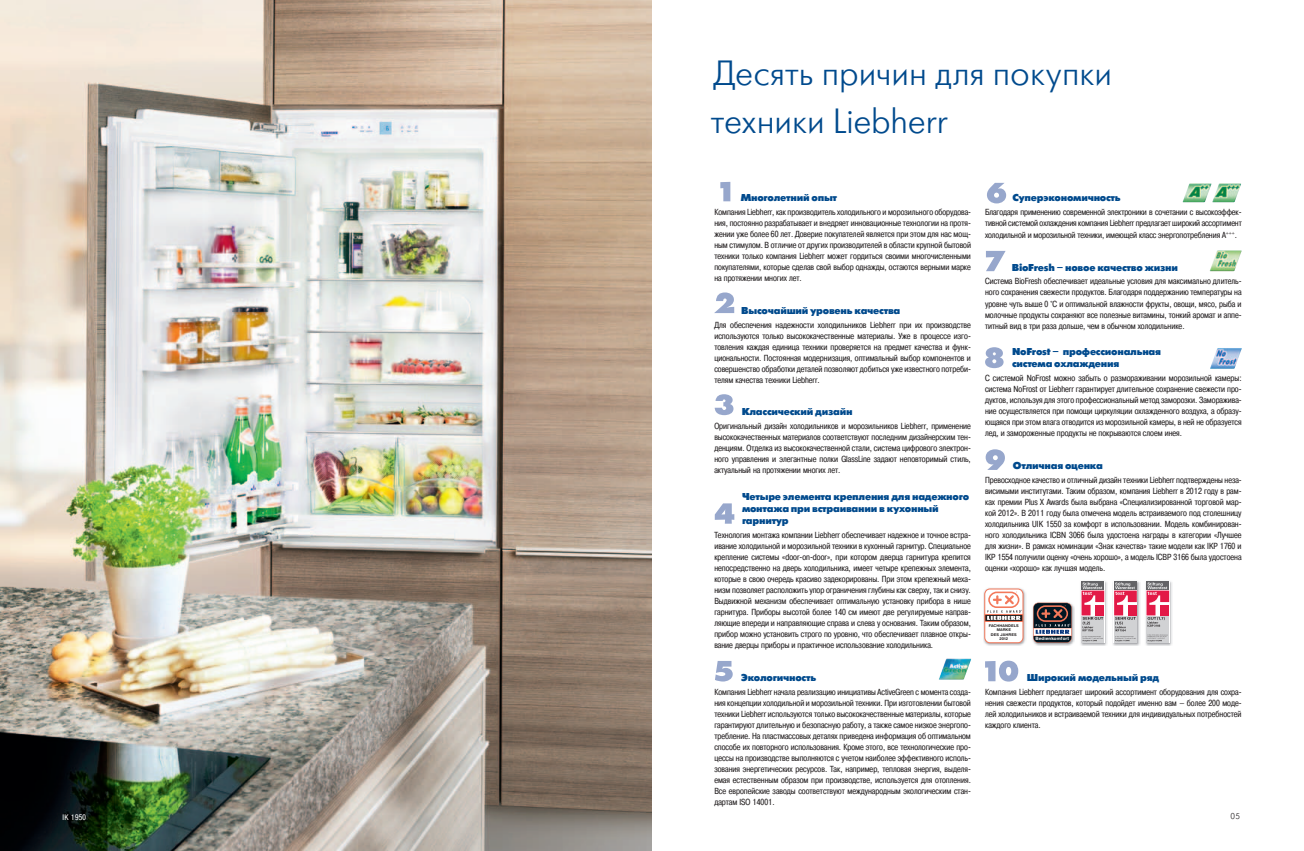
<style>
.page{position:relative;width:1304px;height:851px;background:#fff}
.page>*{position:absolute;margin:0;border:0;box-sizing:border-box;transform-origin:0 0}
.t1{font:300 35px/48px "Futuris C";letter-spacing:-.005em;color:#004a8d}
.t2{font:800 10px/12px "Futuris C";letter-spacing:-.025em;color:#004a8d}
.t3{font:8.8px/11px "Pragmatica Cond C";color:#231f20;text-align:justify}
.t4{font:300 8.5px "Futuris C";color:#231f20}
.t5{font:8px "Pragmatica Cond C";letter-spacing:.04em;color:#fff}
.t6{font:700 4.4px "Helvetica Rounded LT Std";letter-spacing:.025em;color:#fff}
.t7{font:700 3.8px/4.5px "Helvetica Rounded LT Std";letter-spacing:.025em;color:#231f20;text-align:center}
</style>
<div class="page">
<img style="left:0;top:0;width:652px;height:850px">
<svg style="left:715px;top:503px;width:19px;height:20px"></svg>
<svg style="left:715px;top:661px;width:18px;height:20px"></svg>
<svg style="left:720px;top:182px;width:10px;height:19px"></svg>
<svg style="left:714px;top:292px;width:20px;height:21px"></svg>
<svg style="left:715px;top:394px;width:18px;height:21px"></svg>
<svg style="left:987px;top:183px;width:19px;height:20px"></svg>
<svg style="left:986px;top:251px;width:20px;height:20px"></svg>
<svg style="left:985px;top:347px;width:19px;height:21px"></svg>
<svg style="left:986px;top:449px;width:19px;height:21px"></svg>
<svg style="left:985px;top:660px;width:33px;height:21px"></svg>
<img style="left:939px;top:658px;width:32px;height:21px">
<img style="left:1210px;top:250px;width:32px;height:21px">
<img style="left:1210px;top:348px;width:32px;height:20px">
<img style="left:1183px;top:183px;width:58px;height:19px">
<img style="left:1032px;top:604px;width:43px;height:41px">
<svg style="left:1033px;top:602px;width:39px;height:40px;background:#544d53"></svg>
<img style="left:983px;top:588px;width:43px;height:57px">
<div style="left:985px;top:589px;width:38px;height:53px;background:#fff;border-radius:5px"></div>
<div style="left:985px;top:614px;width:38px;height:7px;background:#2b2222"></div>
<div style="left:985px;top:588px;width:38px;height:54px;border:1px solid #f3795b;border-radius:5px"></div>
<svg style="left:987px;top:591px;width:35px;height:29px"></svg>
<img style="left:1080px;top:581px;width:27px;height:64px">
<hr style="left:1081px;top:641px;width:24px;height:2px;background:#fff">
<svg style="left:1081px;top:581px;width:24px;height:61px"></svg>
<div style="left:1082px;top:581px;width:22px;height:9px;background:#636366"></div>
<div style="left:1082px;top:616px;width:22px;height:26px;background:#c7c8ca"></div>
<svg style="left:1082px;top:582px;width:22px;height:59px"></svg>
<img style="left:1112px;top:581px;width:28px;height:64px">
<hr style="left:1114px;top:641px;width:23px;height:2px;background:#fff">
<div style="left:1114px;top:581px;width:23px;height:9px;background:#636366"></div>
<svg style="left:1114px;top:641px;width:23px;height:1px"></svg>
<svg style="left:1114px;top:582px;width:23px;height:59px"></svg>
<img style="left:1145px;top:581px;width:27px;height:64px">
<hr style="left:1146px;top:641px;width:24px;height:2px;background:#fff">
<svg style="left:1169px;top:581px;width:1px;height:60px"></svg>
<div style="left:1146px;top:581px;width:23px;height:9px;background:#636366"></div>
<div style="left:1146px;top:616px;width:23px;height:26px;background:#d1d2d4"></div>
<svg style="left:1147px;top:634px;width:21px;height:7px"></svg>
<svg style="left:1146px;top:582px;width:23px;height:44px"></svg>
<h1 class="t1" style="left:711px;top:50px;width:403px">Десять причин для покупки техники Liebherr</h1>
<p class="t2" style="left:741px;top:191px;width:98px">Многолетний опыт</p>
<p class="t3" style="left:714px;top:206px;width:258px">Компания Liebherr, как производитель холодильного и морозильного оборудова&shy;ния, постоянно разрабатывает и внедряет инновационные технологии на протя&shy;жении уже более 60 лет. Доверие покупателей является при этом для нас мощ&shy;ным стимулом. В отличие от других производителей в области крупной бытовой техники только компания Liebherr может гордиться своими многочисленными покупателями, которые сделав свой выбор однажды, остаются верными марке на протяжении многих лет.</p>
<p class="t2" style="left:741px;top:304px;width:161px">Высочайший уровень качества</p>
<p class="t3" style="left:714px;top:319px;width:258px">Для обеспечения надежности холодильников Liebherr при их производстве используются только высококачественные материалы. Уже в процессе изго&shy;товления каждая единица техники проверяется на предмет качества и функ&shy;циональности. Постоянная модернизация, оптимальный выбор компонентов и совершенство обработки деталей позволяют добиться уже известного потреби&shy;телям качества техники Liebherr.</p>
<p class="t2" style="left:742px;top:406px;width:112px">Классический дизайн</p>
<p class="t3" style="left:714px;top:420px;width:258px">Оригинальный дизайн холодильников и морозильников Liebherr, применение высококачественных материалов соответствуют последним дизайнерским тен&shy;денциям. Отделка из высококачественной стали, система цифрового электрон&shy;ного управления и элегантные полки GlassLine задают неповторимый стиль, актуальный на протяжении многих лет.</p>
<p class="t2" style="left:742px;top:490px;width:229px">Четыре элемента крепления для надежного монтажа при встраивании в кухонный гарнитур</p>
<p class="t3" style="left:714px;top:529px;width:258px">Технология монтажа компании Liebherr обеспечивает надежное и точное встра&shy;ивание холодильной и морозильной техники в кухонный гарнитур. Специальное крепление cистемы «door-on-door», при котором дверца гарнитура крепится непосредственно на дверь холодильника, имеет четыре крепежных элемента, которые в свою очередь красиво задекорированы. При этом крепежный меха&shy;низм позволяет расположить упор ограничения глубины как сверху, так и снизу.<br>Выдвижной механизм обеспечивает оптимальную установку прибора в нише гарнитура. Приборы высотой более 140 см имеют две регулируемые направ&shy;ляющие впереди и направляющие справа и слева у основания. Таким образом, прибор можно установить строго по уровню, что обеспечивает плавное откры&shy;вание дверцы приборы и практичное использование холодильника.</p>
<p class="t2" style="left:741px;top:671px;width:76px">Экологичность</p>
<p class="t3" style="left:714px;top:686px;width:258px">Компания Liebherr начала реализацию инициативы ActiveGreen с момента созда&shy;ния концепции холодильной и морозильной техники. При изготовлении бытовой техники Liebherr используются только высококачественные материалы, которые гарантируют длительную и безопасную работу, а также самое низкое энергопо&shy;требление. На пластмассовых деталях приведена информация об оптимальном способе их повторного использования. Кроме этого, все технологические про&shy;цессы на производстве выполняются с учетом наиболее эффективного исполь&shy;зования энергетических ресурсов. Так, например, тепловая энергия, выделя&shy;емая естественным образом при производстве, используется для отопления.<br>Все европейские заводы соответствуют международным экологическим стан&shy;дартам ISO 14001.</p>
<p class="t2" style="left:1012px;top:191px;width:110px">Суперэкономичность</p>
<p class="t3" style="left:985px;top:206px;width:258px">Благодаря применению современной электроники в сочетании с высокоэффек&shy;тивной системой охлаждения компания Liebherr предлагает широкий ассортимент</p>
<p class="t3" style="left:985px;top:229px;width:253px">холодильной и морозильной техники, имеющей класс энергопотребления A<sup>+++</sup>.</p>
<p class="t2" style="left:1012px;top:261px;width:168px">BioFresh – новое качество жизни</p>
<p class="t3" style="left:985px;top:276px;width:258px">Система BioFresh обеспечивает идеальные условия для максимально длитель&shy;ного сохранения свежести продуктов. Благодаря поддержанию температуры на уровне чуть выше 0 °C и оптимальной влажности фрукты, овощи, мясо, рыба и молочные продукты сохраняют все полезные витамины, тонкий аромат и аппе&shy;титный вид в три раза дольше, чем в обычном холодильнике.</p>
<p class="t2" style="left:1012px;top:346px;width:151px">NoFrost – профессиональная система охлаждения</p>
<p class="t3" style="left:985px;top:372px;width:258px">С системой NoFrost можно забыть о размораживании морозильной камеры: система NoFrost от Liebherr гарантирует длительное сохранение свежести про&shy;дуктов, используя для этого профессиональный метод заморозки. Заморажива&shy;ние осуществляется при помощи циркуляции охлажденного воздуха, а образу&shy;ющаяся при этом влага отводится из морозильной камеры, в ней не образуется лед, и замороженные продукты не покрываются слоем инея.</p>
<p class="t2" style="left:1013px;top:459px;width:92px">Отличная оценка</p>
<p class="t3" style="left:985px;top:474px;width:258px">Превосходное качество и отличный дизайн техники Liebherr подтверждены неза&shy;висимыми институтами. Таким образом, компания Liebherr в 2012 году в рам&shy;ках премии Plus X Awards была выбрана «Специализированной торговой мар&shy;кой 2012». В 2011 году была отмечена модель встраиваемого под столешницу холодильника UIK 1550 за комфорт в использовании. Модель комбинирован&shy;ного холодильника ICBN 3066 была удостоена награды в категории «Лучшее для жизни». В рамках номинации «Знак качества» такие модели как IKP 1760 и IKP 1554 получили оценку «очень хорошо», а модель ICBP 3166 была удостоена оценки «хорошо» как лучшая модель.</p>
<p class="t7" style="left:989px;top:623px;width:32px">FACHHANDELS<br>MARKE<br>DES JAHRES<br>2012</p>
<p class="t6" style="left:1035px;top:636px;width:35px">Bedienkomfort</p>
<p class="t2" style="left:1027px;top:671px;width:134px">Широкий модельный ряд</p>
<p class="t3" style="left:985px;top:686px;width:258px">Компания Liebherr предлагает широкий ассортимент оборудования для сохра&shy;нения свежести продуктов, который подойдет именно вам – более 200 моде&shy;лей холодильников и встраиваемой техники для индивидуальных потребностей каждого клиента.</p>
<p class="t5" style="left:62px;top:812px;width:25px">IK 1950</p>
<p class="t4" style="left:1230px;top:811px;width:11px">05</p>
</div>
